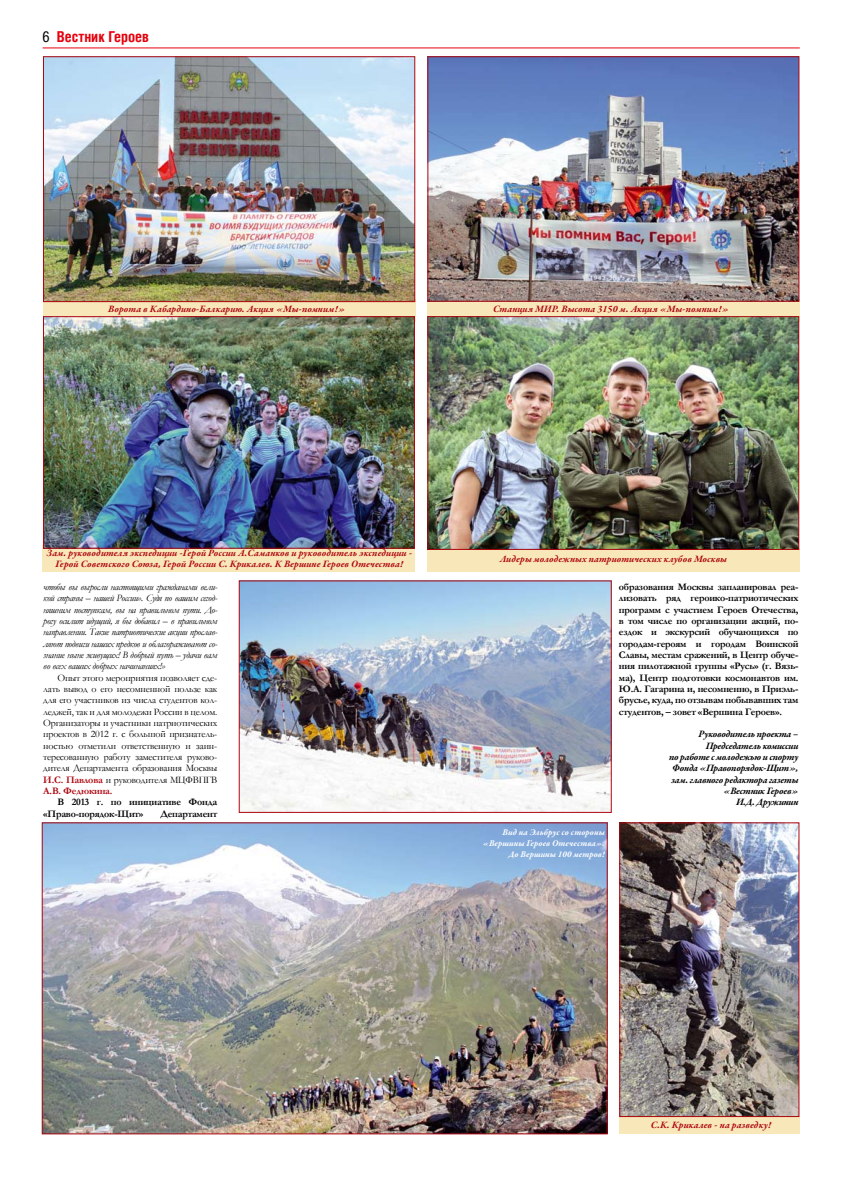
<style>
.page{position:relative;width:842px;height:1191px;background:#fff}
.page>*{position:absolute;margin:0;border:0;box-sizing:border-box;transform-origin:0 0}
.t1{font:700 15px "Helios Cond";color:#e6000c}
.t2{font:700 10px/11.3px "Garamond";letter-spacing:-.02em;color:#000}
.t3{font:10px/11.3px "Garamond";letter-spacing:-.02em;color:#000;text-align:justify}
.t4{font:italic 10px/11.3px "Garamond";letter-spacing:-.02em;color:#000;text-align:justify}
.t5{font:italic 700 10px/11px "Garamond Premr Pro";letter-spacing:.005em;color:#ad070f;text-align:center}
.t6{font:italic 700 10px/11.3px "Garamond Premr Pro";letter-spacing:-.025em;color:#000;text-align:right}
.t7{font:italic 700 9px/11px "Garamond Premr Pro";letter-spacing:.005em;color:#fff;text-align:right}
.s1{font-weight:400;color:#000}
.s2{font-weight:700;color:#ad070f}
</style>
<div class="page">
<hr style="left:43px;top:47px;width:757px;height:1px;background:#e6000c">
<div style="left:43px;top:299px;width:372px;height:23px;background:#f8e7b8"></div>
<div style="left:427px;top:299px;width:372px;height:22px;background:#f8e7b8"></div>
<div style="left:43px;top:545px;width:372px;height:27px;background:#f8e7b8"></div>
<div style="left:427px;top:548px;width:372px;height:24px;background:#f8e7b8"></div>
<div style="left:619px;top:1116px;width:180px;height:18px;background:#f8e7b8"></div>
<img style="left:44px;top:824px;width:562px;height:308px">
<img style="left:45px;top:58px;width:368px;height:242px">
<div style="left:43px;top:56px;width:372px;height:246px;border:1px solid #ad070f"></div>
<img style="left:429px;top:58px;width:368px;height:242px">
<div style="left:427px;top:56px;width:372px;height:246px;border:1px solid #ad070f"></div>
<img style="left:429px;top:318px;width:368px;height:230px">
<div style="left:427px;top:316px;width:372px;height:234px;border:1px solid #ad070f"></div>
<img style="left:45px;top:318px;width:368px;height:229px">
<div style="left:43px;top:316px;width:372px;height:233px;border:1px solid #ad070f"></div>
<img style="left:621px;top:824px;width:176px;height:291px">
<div style="left:619px;top:822px;width:180px;height:295px;border:1px solid #ad070f"></div>
<img style="left:241px;top:582px;width:369px;height:229px">
<div style="left:239px;top:580px;width:373px;height:233px;border:1px solid #ad070f"></div>
<h1 class="t1" style="left:43px;top:27px;width:108px"><span class="s1">6</span> Вестник Героев</h1>
<p class="t5" style="left:108px;top:304px;width:238px">Ворота в Кабардино-Балкарию. Акция «Мы-помним!»</p>
<p class="t5" style="left:493px;top:304px;width:237px">Станция МИР. Высота 3150 м. Акция «Мы-помним!»</p>
<p class="t5" style="left:47px;top:548px;width:367px">Зам. руководителя экспедиции -Герой России А.Саманков и руководитель экспедиции -<br>Герой Советского Союза, Герой России С. Крикалев. К Вершине Героев Отечества!</p>
<p class="t5" style="left:500px;top:553px;width:229px">Лидеры молодежных патриотических клубов Москвы</p>
<p class="t4" style="left:43px;top:581px;width:176px">чтобы вы выросли настоящими гражданами вели&shy;кой страны – нашей России». Судя по вашим сегод&shy;няшним поступкам, вы на правильном пути. До&shy;рогу осилит идущий, я бы добавил – в правильном направлении. Такие патриотические акции прослав&shy;ляют подвиги наших предков и облагораживают со&shy;знание ныне живущих! В добрый путь – удачи вам во всех ваших добрых начинаниях!»</p>
<p class="t3" style="left:43px;top:671px;width:176px;text-indent:14px">Опыт этого мероприятия позволяет сде&shy;лать вывод о его несомненной пользе как для его участников из числа студентов кол&shy;леджей, так и для молодежи России в целом.<br>Организаторы и участники патриотических проектов в 2012 г. с большой признатель&shy;ностью отметили ответственную и заин&shy;тересованную работу заместителя руково&shy;дителя Департамента образования Москвы <span class="s2">И.С. Павлова</span> и руководителя МЦФВПГВ <span class="s2">А.В. Федюкина.</span></p>
<p class="t2" style="left:43px;top:796px;width:176px;text-indent:14px">В 2013 г. по инициативе Фонда «Право-порядок-Щит»</p>
<p class="t2" style="left:160px;top:808px;width:58px">Департамент</p>
<p class="t7" style="left:483px;top:827px;width:124px">Вид на Эльбрус со стороны «Вершины Героев Отечества».<br>До Вершины 100 метров!</p>
<p class="t2" style="left:619px;top:581px;width:181px;text-align:justify">образования Москвы запланировал реа&shy;лизовать ряд героико-патриотических программ с участием Героев Отечества, в том числе по организации акций, по&shy;ездок и экскурсий обучающихся по городам-героям и городам Воинской Славы, местам сражений, в Центр обуче&shy;ния пилотажной группы «Русь» (г. Вязь&shy;ма), Центр подготовки космонавтов им.<br>Ю.А. Гагарина и, несомненно, в Приэль&shy;брусье, куда, по отзывам побывавших там студентов, – зовет «Вершина Героев».</p>
<p class="t6" style="left:669px;top:729px;width:131px">Руководитель проекта –<br>Председатель комиссии<br>по работе с молодежью и спорту<br>Фонда «Правопорядок-Щит», зам. главного редактора газеты «Вестник Героев»<br>И.Д. Дружинин</p>
<p class="t5" style="left:651px;top:1119px;width:122px">С.К. Крикалев - на разведку!</p>
</div>
